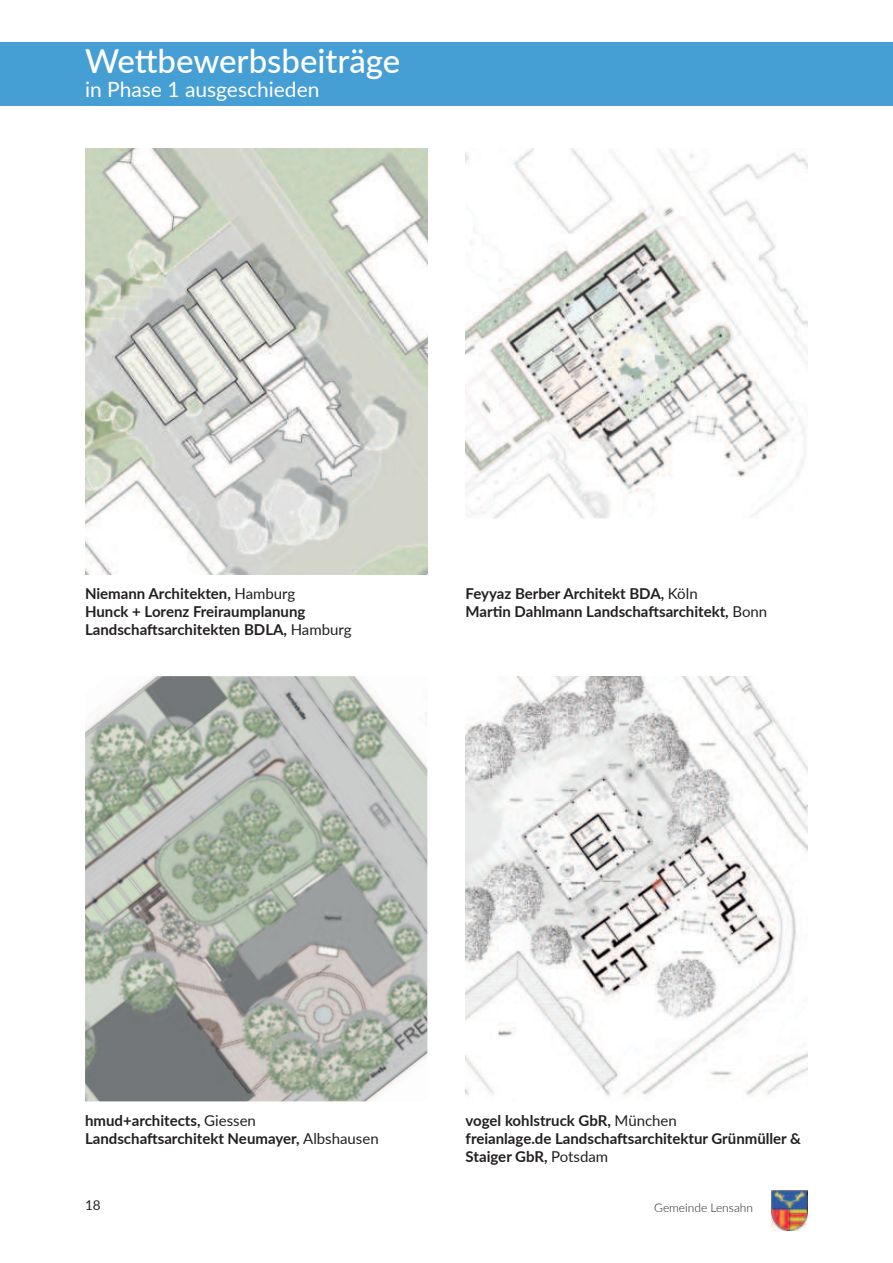
<style>
.page{position:relative;width:893px;height:1263px;background:#fff}
.page>*{position:absolute;margin:0;border:0;box-sizing:border-box;transform-origin:0 0}
.t1{font:500 33px "Lato";color:#fff}
.t2{font:21px "Lato";color:#fff}
.t3{font:700 15px/18px "Lato";color:#231f20}
.t4{font:13.5px "Lato";color:#231f20}
.t5{font:300 12px "Lato";color:#231f20}
.s1{font-weight:400}
</style>
<div class="page">
<img style="left:771px;top:1190px;width:37px;height:40px">
<div style="left:0;top:43px;width:893px;height:63px;background:#469fd4"></div>
<img style="left:85px;top:149px;width:342px;height:425px">
<img style="left:466px;top:149px;width:342px;height:370px">
<img style="left:85px;top:676px;width:342px;height:425px">
<img style="left:466px;top:676px;width:342px;height:421px">
<h1 class="t1" style="left:85px;top:38px;width:317px">We琀琀bewerbsbeiträge</h1>
<h2 class="t2" style="left:85px;top:81px;width:236px">in Phase 1 ausgeschieden</h2>
<p class="t3" style="left:85px;top:584px;width:268px">Niemann Architekten, <span class="s1">Hamburg<br></span>Hunck + Lorenz Freiraumplanung<br>Landscha昀琀sarchitekten BDLA, <span class="s1">Hamburg</span></p>
<p class="t3" style="left:466px;top:584px;width:303px">Feyyaz Berber Architekt BDA, <span class="s1">Köln<br></span>Mar琀椀n Dahlmann Landscha昀琀sarchitekt, <span class="s1">Bonn</span></p>
<p class="t3" style="left:85px;top:1111px;width:295px">hmud+architects, <span class="s1">Giessen<br></span>Landscha昀琀sarchitekt Neumayer, <span class="s1">Albshausen</span></p>
<p class="t3" style="left:466px;top:1111px;width:337px">vogel kohlstruck GbR, <span class="s1">München<br></span>freianlage.de Landscha昀琀sarchitektur Grünmüller &amp;<br>Staiger GbR, <span class="s1">Potsdam</span></p>
<p class="t4" style="left:85px;top:1200px;width:17px">18</p>
<p class="t5" style="left:654px;top:1201px;width:100px">Gemeinde Lensahn</p>
</div>
